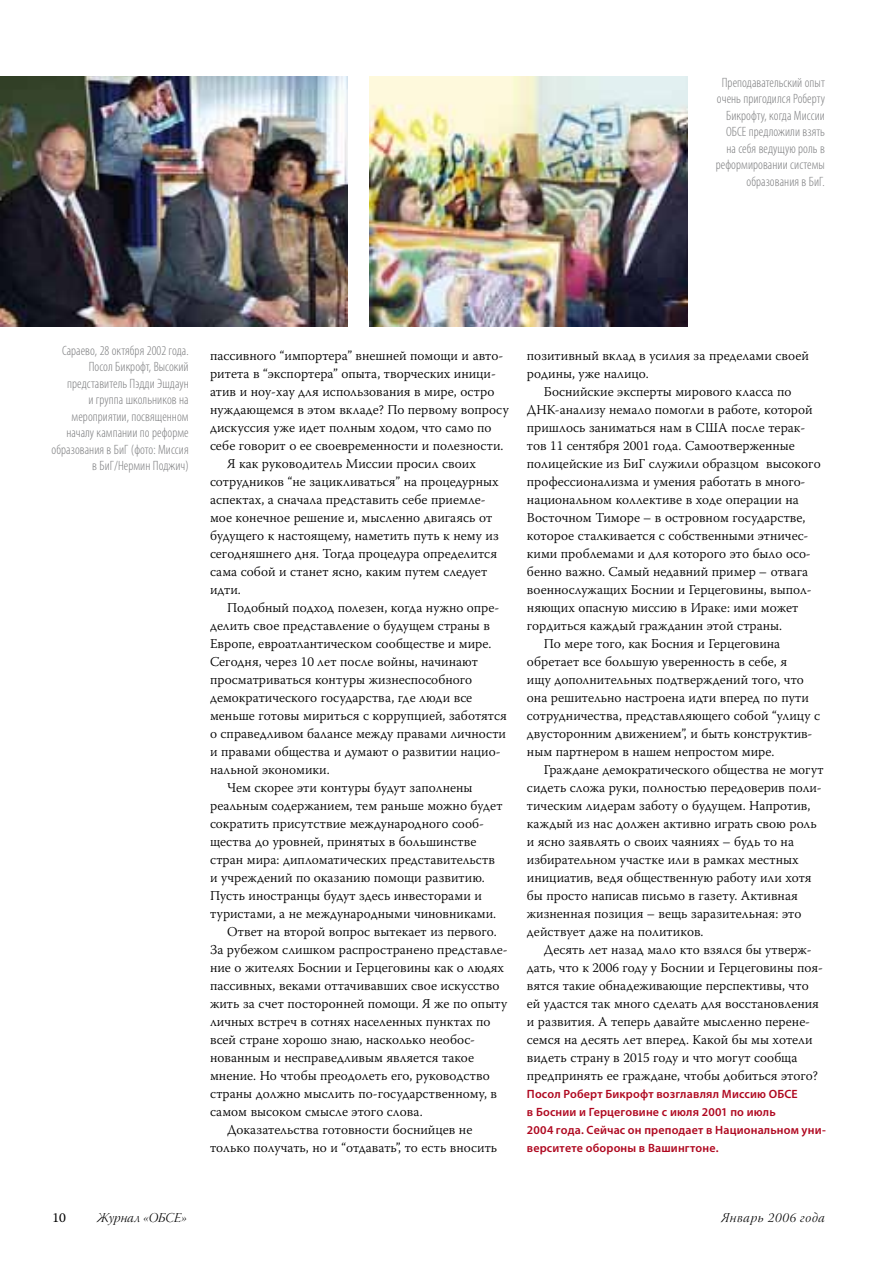
<style>
.page{position:relative;width:893px;height:1263px;background:#fff}
.page>*{position:absolute;margin:0;border:0;box-sizing:border-box;transform-origin:0 0}
.t1{font:300 13.5px/18px "Warnock Pro";color:#000}
.t2{font:300 condensed 13.5px/16.5px "Myriad Pro";letter-spacing:.005em;color:#7b7c7e;text-align:right}
.t3{font:13.5px "Warnock Pro Light It Disp";letter-spacing:.045em;color:#000}
.t4{font:13.5px "Warnock Pro Light It Disp";letter-spacing:.01em;color:#000}
.t5{font:13.5px "Warnock Pro";color:#000}
.t6{font:600 12px/18px "Myriad Pro";letter-spacing:.015em;color:#af071f}
</style>
<div class="page">
<img style="left:369px;top:77px;width:318px;height:249px">
<img style="left:1px;top:77px;width:347px;height:249px">
<p class="t2" style="left:716px;top:74px;width:111px">Преподавательский опыт очень пригодился Роберту<br>Бикрофту, когда Миссии<br>ОБСЕ предложили взять на себя ведущую роль в реформировании системы образования в БиГ.</p>
<p class="t2" style="left:52px;top:342px;width:139px">Сараево, 28 октября 2002 года.<br>Посол Бикрофт, Высокий представитель Пэдди Эшдаун<br>и группа школьников на мероприятии, посвященном началу кампании по реформе образования в БиГ (фото: Миссия в БиГ/Нермин Поджич)</p>
<p class="t1" style="left:210px;top:346px;width:295px">пассивного “импортера” внешней помощи и авто-</p>
<p class="t1" style="left:210px;top:364px;width:287px">ритета в “экспортера” опыта, творческих иници-</p>
<p class="t1" style="left:210px;top:382px;width:286px">атив и ноу-хау для использования в мире, остро</p>
<p class="t1" style="left:210px;top:400px;width:300px">нуждающемся в этом вкладе? По первому вопросу</p>
<p class="t1" style="left:210px;top:418px;width:283px">дискуссия уже идет полным ходом, что само по</p>
<p class="t1" style="left:210px;top:436px;width:295px">себе говорит о ее своевременности и полезности.</p>
<p class="t1" style="left:227px;top:454px;width:250px">Я как руководитель Миссии просил своих</p>
<p class="t1" style="left:210px;top:472px;width:290px">сотрудников “не зацикливаться” на процедурных</p>
<p class="t1" style="left:210px;top:490px;width:277px">аспектах, а сначала представить себе приемле-</p>
<p class="t1" style="left:210px;top:508px;width:284px">мое конечное решение и, мысленно двигаясь от</p>
<p class="t1" style="left:210px;top:526px;width:290px">будущего к настоящему, наметить путь к нему из</p>
<p class="t1" style="left:210px;top:544px;width:288px">сегодняшнего дня. Тогда процедура определится</p>
<p class="t1" style="left:210px;top:562px;width:279px">сама собой и станет ясно, каким путем следует</p>
<p class="t1" style="left:210px;top:580px;width:32px">идти.</p>
<p class="t1" style="left:227px;top:598px;width:274px">Подобный подход полезен, когда нужно опре-</p>
<p class="t1" style="left:210px;top:616px;width:281px">делить свое представление о будущем страны в</p>
<p class="t1" style="left:210px;top:634px;width:283px">Европе, евроатлантическом сообществе и мире.</p>
<p class="t1" style="left:210px;top:652px;width:269px">Сегодня, через 10 лет после войны, начинают</p>
<p class="t1" style="left:210px;top:670px;width:264px">просматриваться контуры жизнеспособного</p>
<p class="t1" style="left:210px;top:688px;width:264px">демократического государства, где люди все</p>
<p class="t1" style="left:210px;top:706px;width:298px">меньше готовы мириться с коррупцией, заботятся</p>
<p class="t1" style="left:210px;top:724px;width:298px">о справедливом балансе между правами личности</p>
<p class="t1" style="left:210px;top:742px;width:292px">и правами общества и думают о развитии нацио-</p>
<p class="t1" style="left:210px;top:760px;width:121px">нальной экономики.</p>
<p class="t1" style="left:227px;top:778px;width:247px">Чем скорее эти контуры будут заполнены</p>
<p class="t1" style="left:210px;top:796px;width:294px">реальным содержанием, тем раньше можно будет</p>
<p class="t1" style="left:210px;top:814px;width:276px">сократить присутствие международного сооб-</p>
<p class="t1" style="left:210px;top:832px;width:268px">щества до уровней, принятых в большинстве</p>
<p class="t1" style="left:210px;top:850px;width:287px">стран мира: дипломатических представительств</p>
<p class="t1" style="left:210px;top:868px;width:276px">и учреждений по оказанию помощи развитию.</p>
<p class="t1" style="left:210px;top:886px;width:273px">Пусть иностранцы будут здесь инвесторами и</p>
<p class="t1" style="left:210px;top:904px;width:288px">туристами, а не международными чиновниками.</p>
<p class="t1" style="left:227px;top:922px;width:271px">Ответ на второй вопрос вытекает из первого.</p>
<p class="t1" style="left:210px;top:940px;width:299px">За рубежом слишком распространено представле-</p>
<p class="t1" style="left:210px;top:958px;width:296px">ние о жителях Боснии и Герцеговины как о людях</p>
<p class="t1" style="left:210px;top:976px;width:291px">пассивных, веками оттачивавших свое искусство</p>
<p class="t1" style="left:210px;top:994px;width:299px">жить за счет посторонней помощи. Я же по опыту</p>
<p class="t1" style="left:210px;top:1012px;width:282px">личных встреч в сотнях населенных пунктах по</p>
<p class="t1" style="left:210px;top:1030px;width:266px">всей стране хорошо знаю, насколько необос-</p>
<p class="t1" style="left:210px;top:1048px;width:266px">нованным и несправедливым является такое</p>
<p class="t1" style="left:210px;top:1066px;width:281px">мнение. Но чтобы преодолеть его, руководство</p>
<p class="t1" style="left:210px;top:1084px;width:289px">страны должно мыслить по-государственному, в</p>
<p class="t1" style="left:210px;top:1102px;width:214px">самом высоком смысле этого слова.</p>
<p class="t1" style="left:227px;top:1120px;width:247px">Доказательства готовности боснийцев не</p>
<p class="t1" style="left:210px;top:1138px;width:289px">только получать, но и “отдавать”, то есть вносить</p>
<p class="t1" style="left:527px;top:346px;width:283px">позитивный вклад в усилия за пределами своей родины, уже налицо.</p>
<p class="t1" style="left:544px;top:382px;width:249px">Боснийские эксперты мирового класса по</p>
<p class="t1" style="left:527px;top:400px;width:287px">ДНК-анализу немало помогли в работе, которой</p>
<p class="t1" style="left:527px;top:418px;width:280px">пришлось заниматься нам в США после терак-</p>
<p class="t1" style="left:527px;top:436px;width:269px">тов 11 сентября 2001 года. Самоотверженные</p>
<p class="t1" style="left:527px;top:454px;width:295px">полицейские из БиГ служили образцом высокого</p>
<p class="t1" style="left:527px;top:472px;width:280px">профессионализма и умения работать в много-</p>
<p class="t1" style="left:527px;top:490px;width:273px">национальном коллективе в ходе операции на</p>
<p class="t1" style="left:527px;top:508px;width:280px">Восточном Тиморе – в островном государстве,</p>
<p class="t1" style="left:527px;top:526px;width:283px">которое сталкивается с собственными этничес-</p>
<p class="t1" style="left:527px;top:544px;width:285px">кими проблемами и для которого это было осо-</p>
<p class="t1" style="left:527px;top:562px;width:283px">бенно важно. Самый недавний пример – отвага</p>
<p class="t1" style="left:527px;top:580px;width:286px">военнослужащих Боснии и Герцеговины, выпол-</p>
<p class="t1" style="left:527px;top:598px;width:273px">няющих опасную миссию в Ираке: ими может</p>
<p class="t1" style="left:527px;top:616px;width:257px">гордиться каждый гражданин этой страны.</p>
<p class="t1" style="left:544px;top:634px;width:238px">По мере того, как Босния и Герцеговина</p>
<p class="t1" style="left:527px;top:652px;width:262px">обретает все большую уверенность в себе, я</p>
<p class="t1" style="left:527px;top:670px;width:278px">ищу дополнительных подтверждений того, что</p>
<p class="t1" style="left:527px;top:688px;width:283px">она решительно настроена идти вперед по пути</p>
<p class="t1" style="left:527px;top:706px;width:295px">сотрудничества, представляющего собой “улицу с</p>
<p class="t1" style="left:527px;top:724px;width:287px">двусторонним движением”, и быть конструктив-</p>
<p class="t1" style="left:527px;top:742px;width:249px">ным партнером в нашем непростом мире.</p>
<p class="t1" style="left:544px;top:760px;width:281px">Граждане демократического общества не могут</p>
<p class="t1" style="left:527px;top:778px;width:296px">сидеть сложа руки, полностью передоверив поли-</p>
<p class="t1" style="left:527px;top:796px;width:285px">тическим лидерам заботу о будущем. Напротив,</p>
<p class="t1" style="left:527px;top:814px;width:291px">каждый из нас должен активно играть свою роль</p>
<p class="t1" style="left:527px;top:832px;width:269px">и ясно заявлять о своих чаяниях – будь то на</p>
<p class="t1" style="left:527px;top:850px;width:273px">избирательном участке или в рамках местных</p>
<p class="t1" style="left:527px;top:868px;width:286px">инициатив, ведя общественную работу или хотя</p>
<p class="t1" style="left:527px;top:886px;width:272px">бы просто написав письмо в газету. Активная</p>
<p class="t1" style="left:527px;top:904px;width:276px">жизненная позиция – вещь заразительная: это</p>
<p class="t1" style="left:527px;top:922px;width:178px">действует даже на политиков.</p>
<p class="t1" style="left:544px;top:940px;width:269px">Десять лет назад мало кто взялся бы утверж-</p>
<p class="t1" style="left:527px;top:958px;width:298px">дать, что к 2006 году у Боснии и Герцеговины поя-</p>
<p class="t1" style="left:527px;top:976px;width:283px">вятся такие обнадеживающие перспективы, что</p>
<p class="t1" style="left:527px;top:994px;width:293px">ей удастся так много сделать для восстановления</p>
<p class="t1" style="left:527px;top:1012px;width:285px">и развития. А теперь давайте мысленно перене-</p>
<p class="t1" style="left:527px;top:1030px;width:287px">семся на десять лет вперед. Какой бы мы хотели</p>
<p class="t1" style="left:527px;top:1048px;width:272px">видеть страну в 2015 году и что могут сообща</p>
<p class="t1" style="left:527px;top:1066px;width:293px">предпринять ее граждане, чтобы добиться этого?</p>
<p class="t6" style="left:527px;top:1085px;width:300px">Посол Роберт Бикрофт возглавлял Миссию ОБСЕ<br>в Боснии и Герцеговине с июля 2001 по июль<br>2004 года. Сейчас он преподает в Национальном уни&shy;верситете обороны в Вашингтоне.</p>
<p class="t5" style="left:53px;top:1210px;width:15px">10</p>
<p class="t4" style="left:97px;top:1209px;width:92px">Журнал «ОБСЕ»</p>
<p class="t3" style="left:721px;top:1209px;width:105px">Январь 2006 года</p>
</div>
